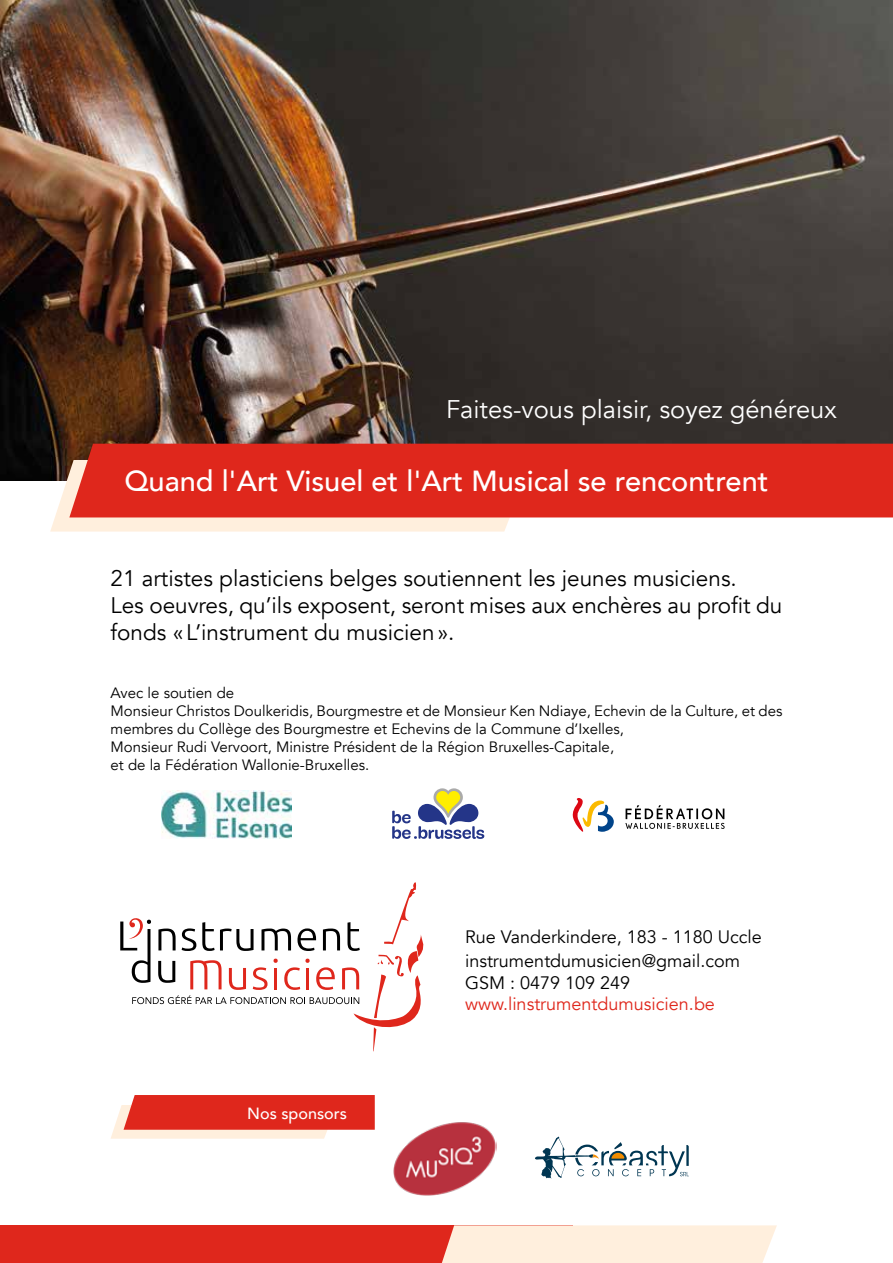
<style>
.page{position:relative;width:893px;height:1263px;background:#fff}
.page>*{position:absolute;margin:0;border:0;box-sizing:border-box;transform-origin:0 0}
.t1{font:500 28.95px "Avenir";color:#fff}
.t2{font:25.5px "Avenir";color:#fff}
.t3{font:22.5px/27px "Avenir";color:#000}
.t4{font:18px/24.5px "Avenir";color:#000}
.t5{font:18px "Avenir";color:#df271c}
.t6{font:500 16.2px "Avenir";color:#fff}
.t7{font:15px/18px "Avenir";color:#000}
</style>
<div class="page">
<img style="left:0;top:0;width:893px;height:480px">
<svg style="left:50px;top:460px;width:482px;height:71px;background:#f3e0d0"></svg>
<div style="left:69px;top:444px;width:824px;height:73px;background:#df271c"></div>
<div style="left:0;top:1225px;width:572px;height:38px;background:#df271c"></div>
<div style="left:442px;top:1225px;width:335px;height:38px;background:#ffefdd"></div>
<svg style="left:120px;top:882px;width:303px;height:169px"></svg>
<svg style="left:111px;top:1095px;width:264px;height:44px;background:#e75d52"></svg>
<svg style="left:535px;top:1136px;width:154px;height:42px"></svg>
<img style="left:393px;top:1122px;width:103px;height:74px">
<img style="left:162px;top:790px;width:130px;height:49px">
<svg style="left:392px;top:788px;width:92px;height:51px"></svg>
<svg style="left:625px;top:805px;width:100px;height:24px"></svg>
<svg style="left:572px;top:798px;width:42px;height:34px"></svg>
<h2 class="t2" style="left:446px;top:394px;width:392px">Faites-vous plaisir, soyez généreux</h2>
<h1 class="t1" style="left:124px;top:455px;width:646px">Quand l'Art Visuel et l'Art Musical se rencontrent</h1>
<h3 class="t3" style="left:111px;top:565px;width:673px">21 artistes plasticiens belges soutiennent les jeunes musiciens.<br>Les oeuvres, qu’ils exposent, seront mises aux enchères au profit du fonds « L’instrument du musicien».</h3>
<p class="t7" style="left:111px;top:684px;width:673px">Avec le soutien de<br>Monsieur Christos Doulkeridis, Bourgmestre et de Monsieur Ken Ndiaye, Echevin de la Culture, et des membres du Collège des Bourgmestre et Echevins de la Commune d’Ixelles,<br>Monsieur Rudi Vervoort, Ministre Président de la Région Bruxelles-Capitale,<br>et de la Fédération Wallonie-Bruxelles.</p>
<p class="t6" style="left:247px;top:1099px;width:101px">Nos sponsors</p>
<p class="t4" style="left:465px;top:925px;width:298px">Rue Vanderkindere, 183 - 1180 Uccle instrumentdumusicien@gmail.com</p>
<p class="t4" style="left:465px;top:971px;width:167px">GSM : 0479 109 249</p>
<p class="t5" style="left:465px;top:993px;width:251px">www.linstrumentdumusicien.be</p>
</div>
